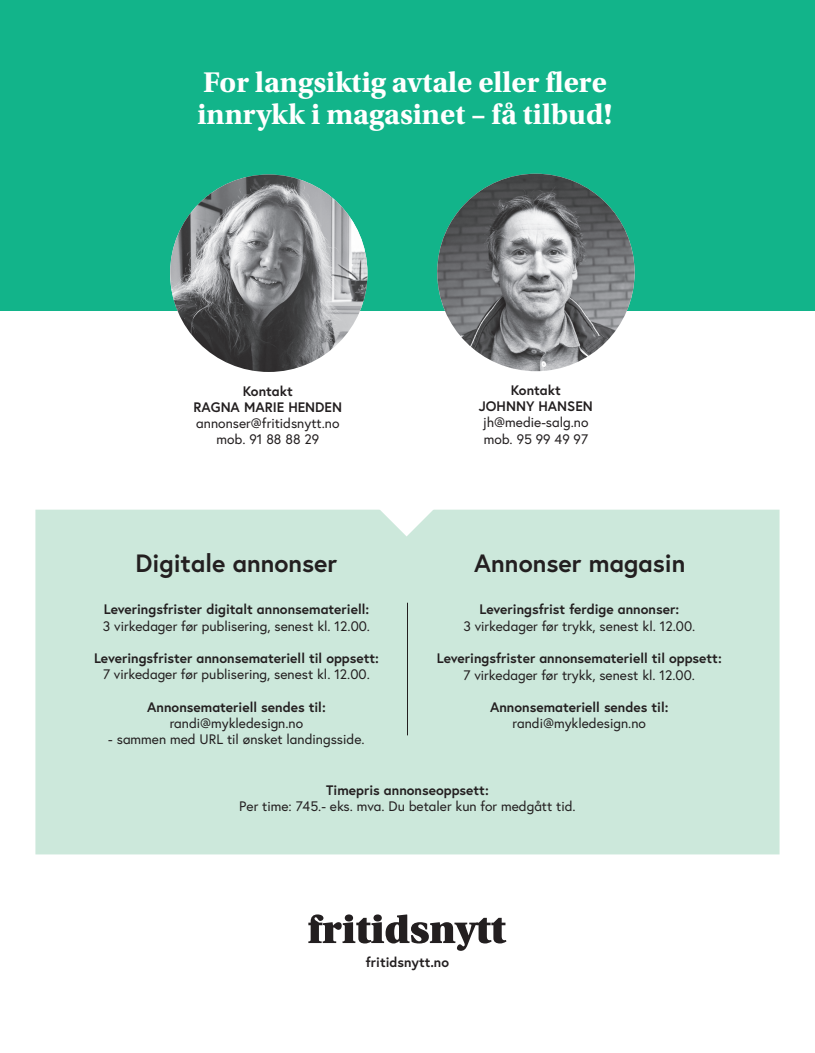
<style>
.page{position:relative;width:815px;height:1053px;background:#fff}
.page>*{position:absolute;margin:0;border:0;box-sizing:border-box;transform-origin:0 0}
.t1{font:700 30px/32.5px "Utopia Std";color:#fff}
.t2{font:700 25px "Europa";color:#231f20}
.t3{font:13.75px/16.2px "Europa";color:#231f20;text-align:center}
.t4{font:700 13.75px/16.2px "Europa";color:#231f20;text-align:center}
</style>
<div class="page">
<div style="left:0;top:0;width:815px;height:311px;background:#12b48a"></div>
<img style="left:170px;top:174px;width:197px;height:198px;border-radius:99px">
<img style="left:437px;top:174px;width:198px;height:197px;border-radius:99px">
<svg style="left:308px;top:914px;width:198px;height:36px"></svg>
<div style="left:35px;top:509px;width:745px;height:345px;background:#cce8db"></div>
<svg style="left:379px;top:509px;width:55px;height:27px"></svg>
<hr style="left:407px;top:602px;width:1px;height:133px;background:#231f20">
<h1 class="t1" style="left:197px;top:66px;width:417px">For langsiktig avtale eller flere innrykk i magasinet – få tilbud!</h1>
<p class="t4" style="left:194px;top:382px;width:150px">Kontakt<br>RAGNA MARIE HENDEN</p>
<p class="t3" style="left:196px;top:415px;width:145px">annonser@fritidsnytt.no mob. 91 88 88 29</p>
<h2 class="t2" style="left:135px;top:546px;width:203px">Digitale annonser</h2>
<p class="t4" style="left:104px;top:601px;width:267px">Leveringsfrister digitalt annonsemateriell:</p>
<p class="t3" style="left:103px;top:617px;width:269px">3 virkedager før publisering, senest kl. 12.00.</p>
<p class="t4" style="left:94px;top:649px;width:286px">Leveringsfrister annonsemateriell til oppsett:</p>
<p class="t3" style="left:103px;top:666px;width:268px">7 virkedager før publisering, senest kl. 12.00.</p>
<p class="t4" style="left:147px;top:698px;width:180px">Annonsemateriell sendes til:</p>
<p class="t3" style="left:170px;top:715px;width:135px">randi@mykledesign.no</p>
<p class="t3" style="left:108px;top:731px;width:258px">- sammen med URL til ønsket landingsside.</p>
<p class="t4" style="left:479px;top:381px;width:116px">Kontakt<br>JOHNNY HANSEN</p>
<p class="t3" style="left:483px;top:414px;width:107px;text-align:left">jh@medie-salg.no mob. 95 99 49 97</p>
<h2 class="t2" style="left:474px;top:546px;width:213px">Annonser magasin</h2>
<p class="t4" style="left:480px;top:601px;width:201px">Leveringsfrist ferdige annonser:</p>
<p class="t3" style="left:463px;top:617px;width:233px">3 virkedager før trykk, senest kl. 12.00.</p>
<p class="t4" style="left:437px;top:650px;width:286px">Leveringsfrister annonsemateriell til oppsett:</p>
<p class="t3" style="left:464px;top:666px;width:233px">7 virkedager før trykk, senest kl. 12.00.</p>
<p class="t4" style="left:490px;top:698px;width:180px">Annonsemateriell sendes til:</p>
<p class="t3" style="left:513px;top:715px;width:135px">randi@mykledesign.no</p>
<p class="t4" style="left:326px;top:781px;width:164px">Timepris annonseoppsett:</p>
<p class="t3" style="left:239px;top:797px;width:338px">Per time: 745.- eks. mva. Du betaler kun for medgått tid.</p>
<p class="t4" style="left:366px;top:953px;width:85px">fritidsnytt.no</p>
</div>
